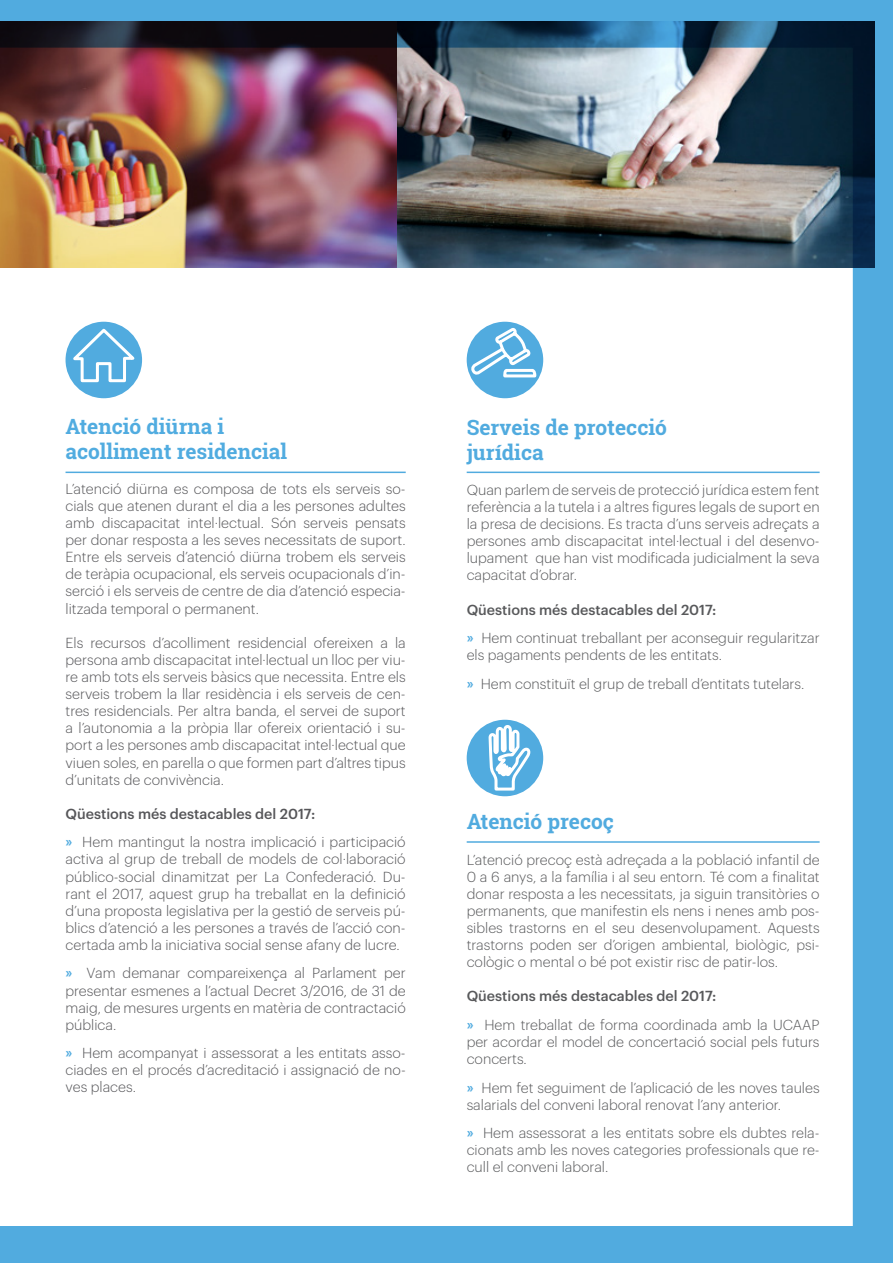
<style>
.page{position:relative;width:893px;height:1263px;background:#fff}
.page>*{position:absolute;margin:0;border:0;box-sizing:border-box;transform-origin:0 0}
.t1{font:700 21px/25.2px "Roboto Slab";color:#51abdf}
.t2{font:700 21px/25.2px "Roboto Slab";color:#51ace0}
.t3{font:300 14.25px/17.1px "Graphik";color:#565659;text-align:justify}
.t4{font:300 14.25px/17.1px "Graphik";color:#58595b}
.s1{font-weight:500}
.s2{font-weight:600;color:#51abdf}
</style>
<div class="page">
<img style="left:0;top:0;width:893px;height:1263px">
<h1 class="t2" style="left:66px;top:413px;width:223px">Atenció diürna i acolliment residencial</h1>
<p class="t3" style="left:66px;top:479px;width:342px">L’atenció diürna es composa de tots els serveis so&shy;cials que atenen durant el dia a les persones adultes amb discapacitat intel·lectual. Són serveis pensats per donar resposta a les seves necessitats de suport.<br>Entre els serveis d’atenció diürna trobem els serveis de teràpia ocupacional, els serveis ocupacionals d’in&shy;serció i els serveis de centre de dia d’atenció especia&shy;litzada temporal o permanent.</p>
<p class="t3" style="left:66px;top:633px;width:342px">Els recursos d’acolliment residencial ofereixen a la persona amb discapacitat intel·lectual un lloc per viu&shy;re amb tots els serveis bàsics que necessita. Entre els serveis trobem la llar residència i els serveis de cen&shy;tres residencials. Per altra banda, el servei de suport a l’autonomia a la pròpia llar ofereix orientació i su&shy;port a les persones amb discapacitat intel·lectual que viuen soles, en parella o que formen part d’altres tipus d’unitats de convivència.</p>
<p class="t3" style="left:66px;top:798px;width:342px;line-height:28.5px"><span class="s1">Qüestions més destacables del 2017:<br></span><span class="s2">»</span> Hem mantingut la nostra implicació i participació</p>
<p class="t3" style="left:66px;top:849px;width:342px">activa al grup de treball de models de col·laboració público-social dinamitzat per La Confederació. Du&shy;rant el 2017, aquest grup ha treballat en la definició d’una proposta legislativa per la gestió de serveis pú&shy;blics d’atenció a les persones a través de l’acció con&shy;certada amb la iniciativa social sense afany de lucre.</p>
<p class="t3" style="left:66px;top:963px;width:342px"><span class="s2">»</span> Vam demanar compareixença al Parlament per presentar esmenes a l’actual Decret 3/2016, de 31 de maig, de mesures urgents en matèria de contractació pública.</p>
<p class="t3" style="left:66px;top:1043px;width:342px"><span class="s2">»</span> Hem acompanyat i assessorat a les entitats asso&shy;ciades en el procés d’acreditació i assignació de no&shy;ves places.</p>
<h1 class="t1" style="left:467px;top:414px;width:202px">Serveis de protecció jurídica</h1>
<p class="t4" style="left:467px;top:480px;width:354px;text-align:justify">Quan parlem de serveis de protecció jurídica estem fent referència a la tutela i a altres figures legals de suport en la presa de decisions. Es tracta d’uns serveis adreçats a persones amb discapacitat intel·lectual i del desenvo&shy;lupament que han vist modificada judicialment la seva capacitat d’obrar.</p>
<p class="t4" style="left:467px;top:594px;width:354px;line-height:28.5px"><span class="s1">Qüestions més destacables del 2017:<br></span><span class="s2">»</span> Hem continuat treballant per aconseguir regularitzar</p>
<p class="t4" style="left:467px;top:640px;width:339px;line-height:28.5px">els pagaments pendents de les entitats.<br><span class="s2">»</span> Hem constituït el grup de treball d’entitats tutelars.</p>
<h1 class="t1" style="left:467px;top:809px;width:149px">Atenció precoç</h1>
<p class="t4" style="left:467px;top:850px;width:354px;text-align:justify">L’atenció precoç està adreçada a la població infantil de 0 a 6 anys, a la família i al seu entorn. Té com a finalitat donar resposta a les necessitats, ja siguin transitòries o permanents, que manifestin els nens i nenes amb pos&shy;sibles trastorns en el seu desenvolupament. Aquests trastorns poden ser d’origen ambiental, biològic, psi&shy;cològic o mental o bé pot existir risc de patir-los.</p>
<p class="t4" style="left:467px;top:981px;width:354px;line-height:28.5px"><span class="s1">Qüestions més destacables del 2017:<br></span><span class="s2">»</span> Hem treballat de forma coordinada amb la UCAAP</p>
<p class="t4" style="left:467px;top:1032px;width:354px">per acordar el model de concertació social pels futurs concerts.</p>
<p class="t4" style="left:467px;top:1078px;width:354px"><span class="s2">»</span> Hem fet seguiment de l’aplicació de les noves taules salarials del conveni laboral renovat l’any anterior.</p>
<p class="t4" style="left:467px;top:1123px;width:354px;text-align:justify"><span class="s2">»</span> Hem assessorat a les entitats sobre els dubtes rela&shy;cionats amb les noves categories professionals que re&shy;cull el conveni laboral.</p>
</div>
